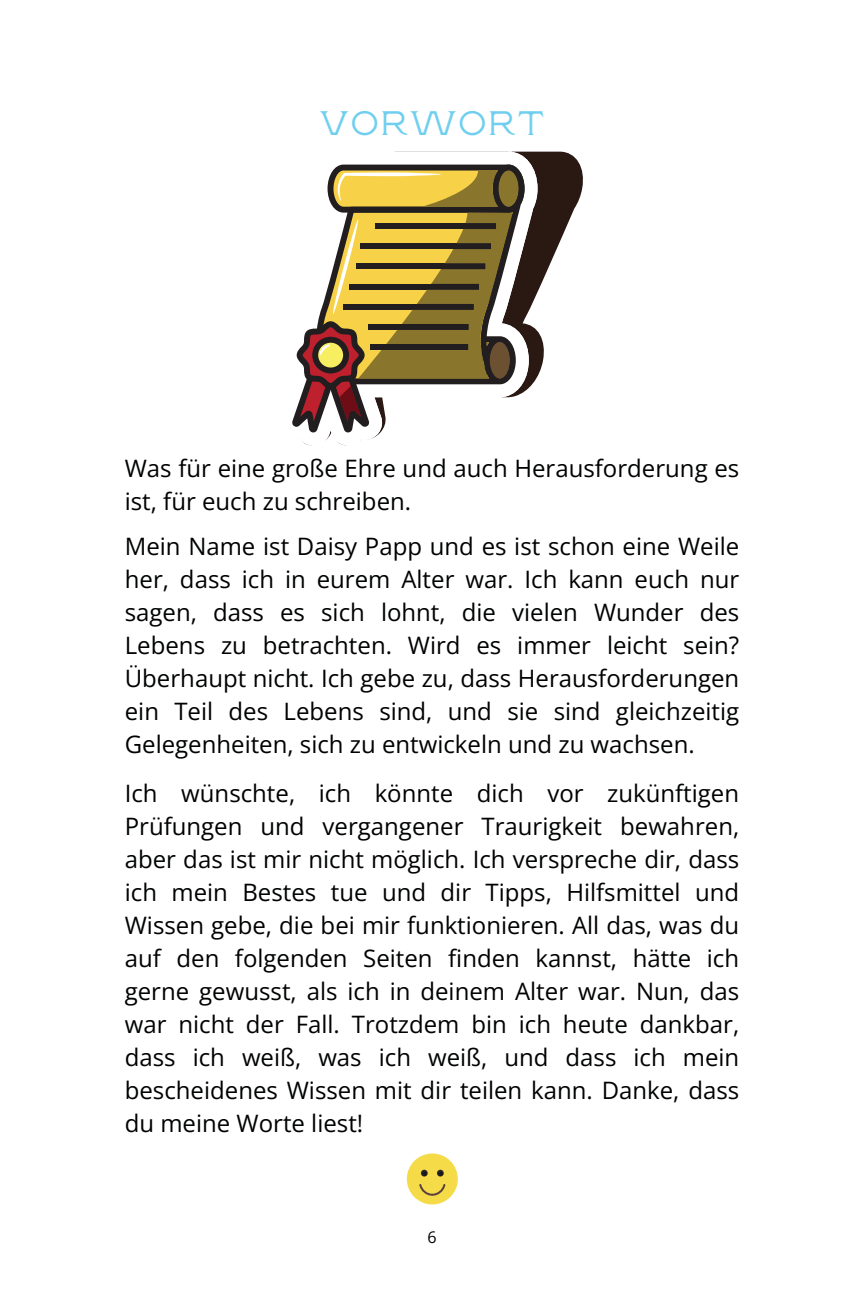
<style>
.page{position:relative;width:864px;height:1296px;background:#fff}
.page>*{position:absolute;margin:0;border:0;box-sizing:border-box;transform-origin:0 0}
.t1{font:34px "Rasputin";letter-spacing:.08em;color:#70cfef}
.t2{font:24px/33px "Open Sans";color:#010202;text-align:justify}
.t3{font:16px "Open Sans";color:#000}
</style>
<div class="page">
<div style="left:407px;top:1153px;width:51px;height:51px;background:#f5db47;border-radius:50%"></div>
<svg style="left:437px;top:1170px;width:7px;height:7px"></svg>
<svg style="left:421px;top:1170px;width:7px;height:7px"></svg>
<svg style="left:419px;top:1184px;width:26px;height:12px"></svg>
<svg style="left:538px;top:152px;width:45px;height:224px"></svg>
<svg style="left:303px;top:152px;width:235px;height:293px"></svg>
<svg style="left:292px;top:165px;width:233px;height:267px"></svg>
<h1 class="t1" style="left:320px;top:105px;width:225px">VORWORT</h1>
<p class="t2" style="left:125px;top:451px;width:616px">Was für eine große Ehre und auch Herausforderung es ist, für euch zu schreiben.</p>
<p class="t2" style="left:125px;top:529px;width:616px">Mein Name ist Daisy Papp und es ist schon eine Weile her, dass ich in eurem Alter war. Ich kann euch nur sagen, dass es sich lohnt, die vielen Wunder des Lebens zu betrachten. Wird es immer leicht sein?<br>Überhaupt nicht. Ich gebe zu, dass Herausforderungen ein Teil des Lebens sind, und sie sind gleichzeitig Gelegenheiten, sich zu entwickeln und zu wachsen.</p>
<p class="t2" style="left:125px;top:776px;width:616px">Ich wünschte, ich könnte dich vor zukünftigen Prüfungen und vergangener Traurigkeit bewahren, aber das ist mir nicht möglich. Ich verspreche dir, dass ich mein Bestes tue und dir Tipps, Hilfsmittel und Wissen gebe, die bei mir funktionieren. All das, was du auf den folgenden Seiten finden kannst, hätte ich gerne gewusst, als ich in deinem Alter war. Nun, das war nicht der Fall. Trotzdem bin ich heute dankbar, dass ich weiß, was ich weiß, und dass ich mein bescheidenes Wissen mit dir teilen kann. Danke, dass du meine Worte liest!</p>
<p class="t3" style="left:427px;top:1227px;width:11px">6</p>
</div>
